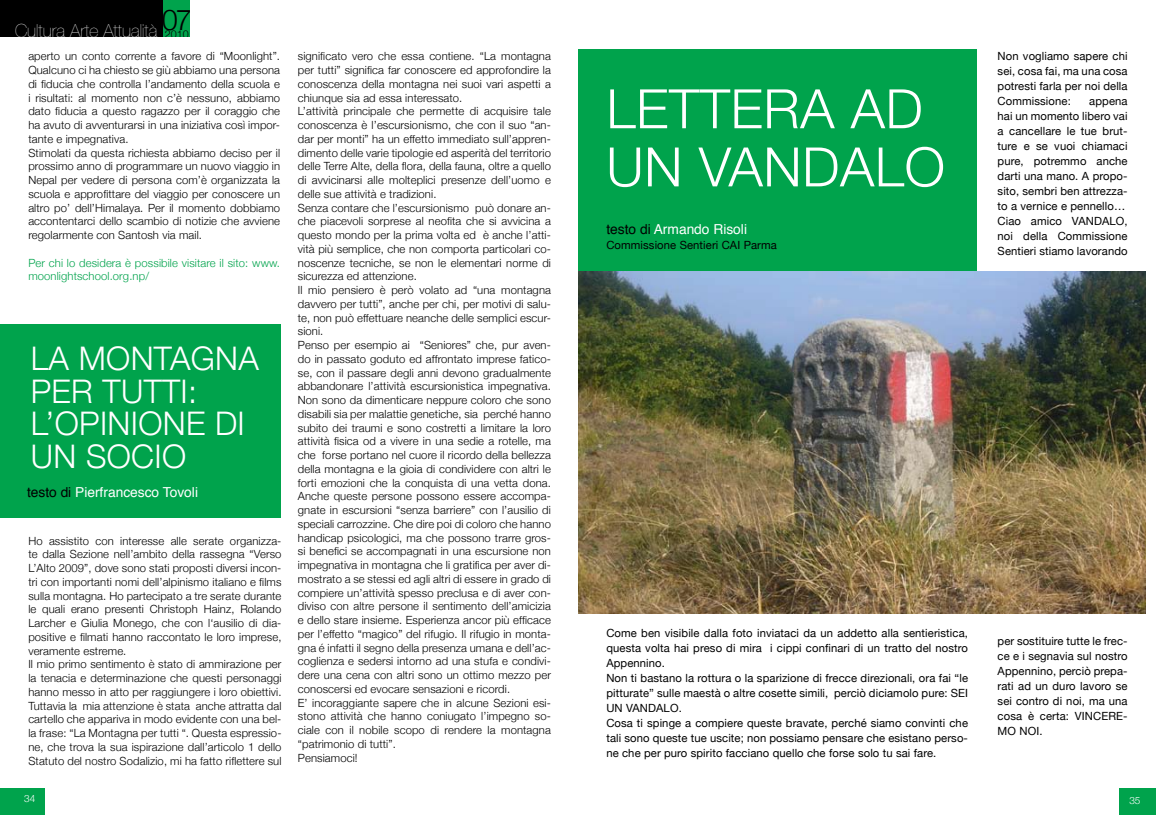
<style>
.page{position:relative;width:1156px;height:815px;background:#fff}
.page>*{position:absolute;margin:0;border:0;box-sizing:border-box;transform-origin:0 0}
.t1{font:300 54.38px/58.1px "Helvetica Neue";letter-spacing:.01em;color:#fff}
.t2{font:300 32.5px/32.5px "Helvetica Neue";letter-spacing:.01em;color:#fff}
.t3{font:300 28.88px "Helvetica Neue";color:#000}
.t4{font:200 17.88px "Helvetica Neue";color:#fff}
.t5{font:13.75px "Helvetica";color:#fff}
.t6{font:300 11.25px/13.8px "Helvetica Neue";letter-spacing:.01em;color:#000}
.t7{font:11.25px/15px "Helvetica Neue";letter-spacing:.01em;color:#000}
.t8{font:300 11.25px/13.8px "Helvetica Neue";letter-spacing:.01em;color:#00a34c}
.t9{font:300 10.75px "Helvetica Neue";color:#000}
.t10{font:300 10px "Helvetica Neue";color:#fff}
.s1{color:#000}
</style>
<div class="page">
<div style="left:0;top:0;width:163px;height:37px;background:#000"></div>
<div style="left:163px;top:0;width:26px;height:37px;background:#00a34c"></div>
<div style="left:0;top:788px;width:44px;height:27px;background:#00a34c"></div>
<div style="left:1119px;top:788px;width:36px;height:27px;background:#00a34c"></div>
<div style="left:578px;top:50px;width:398px;height:224px;background:#00a34c"></div>
<img style="left:578px;top:272px;width:566px;height:342px">
<div style="left:0;top:325px;width:280px;height:193px;background:#00a34c"></div>
<h3 class="t3" style="left:162px;top:2px;width:31px">07</h3>
<p class="t9" style="left:165px;top:27px;width:26px">2010</p>
<h3 class="t4" style="left:15px;top:20px;width:144px">Cultura Arte Attualità</h3>
<p class="t6" style="left:28px;top:49px;width:253px">aperto un conto corrente a favore di “Moonlight”.<br>Qualcuno ci ha chiesto se giù abbiamo una persona di fiducia che controlla l’andamento della scuola e i risultati: al momento non c’è nessuno, abbiamo dato fiducia a questo ragazzo per il coraggio che ha avuto di avventurarsi in una iniziativa così impor&shy;tante e impegnativa.<br>Stimolati da questa richiesta abbiamo deciso per il prossimo anno di programmare un nuovo viaggio in Nepal per vedere di persona com’è organizzata la scuola e approfittare del viaggio per conoscere un altro po’ dell’Himalaya. Per il momento dobbiamo accontentarci dello scambio di notizie che avviene regolarmente con Santosh via mail.</p>
<p class="t8" style="left:28px;top:256px;width:253px">Per chi lo desidera è possibile visitare il sito: www. moonlightschool.org.np/</p>
<h2 class="t2" style="left:31px;top:342px;width:230px">LA MONTAGNA<br>PER TUTTI:<br>L’OPINIONE DI<br>UN SOCIO</h2>
<p class="t5" style="left:27px;top:480px;width:172px"><span class="s1">testo di</span> Pierfrancesco Tovoli</p>
<p class="t6" style="left:28px;top:533px;width:254px">Ho assistito con interesse alle serate organizza&shy;te dalla Sezione nell’ambito della rassegna “Verso L’Alto 2009”, dove sono stati proposti diversi incon&shy;tri con importanti nomi dell’alpinismo italiano e films sulla montagna. Ho partecipato a tre serate durante le quali erano presenti Christoph Hainz, Rolando Larcher e Giulia Monego, che con l‘ausilio di dia&shy;positive e filmati hanno raccontato le loro imprese, veramente estreme.<br>Il mio primo sentimento è stato di ammirazione per la tenacia e determinazione che questi personaggi hanno messo in atto per raggiungere i loro obiettivi.<br>Tuttavia la mia attenzione è stata anche attratta dal cartello che appariva in modo evidente con una bel&shy;la frase: “La Montagna per tutti “. Questa espressio&shy;ne, che trova la sua ispirazione dall’articolo 1 dello Statuto del nostro Sodalizio, mi ha fatto riflettere sul</p>
<p class="t6" style="left:298px;top:49px;width:254px">significato vero che essa contiene. “La montagna per tutti” significa far conoscere ed approfondire la conoscenza della montagna nei suoi vari aspetti a chiunque sia ad essa interessato.<br>L’attività principale che permette di acquisire tale conoscenza è l’escursionismo, che con il suo “an&shy;dar per monti” ha un effetto immediato sull’appren&shy;dimento delle varie tipologie ed asperità del territorio delle Terre Alte, della flora, della fauna, oltre a quello di avvicinarsi alle molteplici presenze dell’uomo e delle sue attività e tradizioni.<br>Senza contare che l’escursionismo può donare an&shy;che piacevoli sorprese al neofita che si avvicina a questo mondo per la prima volta ed è anche l’atti&shy;vità più semplice, che non comporta particolari co&shy;noscenze tecniche, se non le elementari norme di sicurezza ed attenzione.<br>Il mio pensiero è però volato ad “una montagna davvero per tutti”, anche per chi, per motivi di salu&shy;te, non può effettuare neanche delle semplici escur&shy;sioni.<br>Penso per esempio ai “Seniores” che, pur aven&shy;do in passato goduto ed affrontato imprese fatico&shy;se, con il passare degli anni devono gradualmente abbandonare l’attività escursionistica impegnativa.<br>Non sono da dimenticare neppure coloro che sono disabili sia per malattie genetiche, sia perché hanno subito dei traumi e sono costretti a limitare la loro attività fisica od a vivere in una sedie a rotelle, ma che forse portano nel cuore il ricordo della bellezza della montagna e la gioia di condividere con altri le forti emozioni che la conquista di una vetta dona.<br>Anche queste persone possono essere accompa&shy;gnate in escursioni “senza barriere” con l’ausilio di speciali carrozzine. Che dire poi di coloro che hanno handicap psicologici, ma che possono trarre gros&shy;si benefici se accompagnati in una escursione non impegnativa in montagna che li gratifica per aver di&shy;mostrato a se stessi ed agli altri di essere in grado di compiere un’attività spesso preclusa e di aver con&shy;diviso con altre persone il sentimento dell’amicizia e dello stare insieme. Esperienza ancor più efficace per l’effetto “magico” del rifugio. Il rifugio in monta&shy;gna é infatti il segno della presenza umana e dell’ac&shy;coglienza e sedersi intorno ad una stufa e condivi&shy;dere una cena con altri sono un ottimo mezzo per conoscersi ed evocare sensazioni e ricordi.<br>E’ incoraggiante sapere che in alcune Sezioni esi&shy;stono attività che hanno coniugato l’impegno so&shy;ciale con il nobile scopo di rendere la montagna “patrimonio di tutti”.<br>Pensiamoci!</p>
<h1 class="t1" style="left:606px;top:79px;width:340px">LETTERA AD<br>UN VANDALO</h1>
<p class="t5" style="left:606px;top:217px;width:142px"><span class="s1">testo di</span> Armando Risoli</p>
<p class="t7" style="left:606px;top:237px;width:172px">Commissione Sentieri CAI Parma</p>
<p class="t7" style="left:997px;top:49px;width:131px;text-align:justify">Non vogliamo sapere chi sei, cosa fai, ma una cosa potresti farla per noi della Commissione:</p>
<p class="t7" style="left:997px;top:94px;width:131px;text-indent:92px">appena hai un momento libero vai a cancellare le tue brut&shy;ture e se vuoi chiamaci pure, potremmo anche darti una mano. A propo&shy;sito, sembri ben attrezza&shy;to a vernice e pennello…<br>Ciao amico VANDALO, noi della Commissione<br>Sentieri stiamo lavorando</p>
<p class="t7" style="left:606px;top:625px;width:363px">Come ben visibile dalla foto inviataci da un addetto alla sentieristica, questa volta hai preso di mira i cippi confinari di un tratto del nostro Appennino.<br>Non ti bastano la rottura o la sparizione di frecce direzionali, ora fai “le pitturate” sulle maestà o altre cosette simili, perciò diciamolo pure: SEI UN VANDALO.<br>Cosa ti spinge a compiere queste bravate, perché siamo convinti che tali sono queste tue uscite; non possiamo pensare che esistano perso&shy;ne che per puro spirito facciano quello che forse solo tu sai fare.</p>
<p class="t7" style="left:997px;top:634px;width:131px;text-align:justify">per sostituire tutte le frec&shy;ce e i segnavia sul nostro Appennino, perciò prepa&shy;rati ad un duro lavoro se sei contro di noi, ma una cosa è certa: VINCERE-MO NOI.</p>
<p class="t10" style="left:24px;top:793px;width:13px">34</p>
<p class="t10" style="left:1129px;top:794px;width:13px">35</p>
</div>
